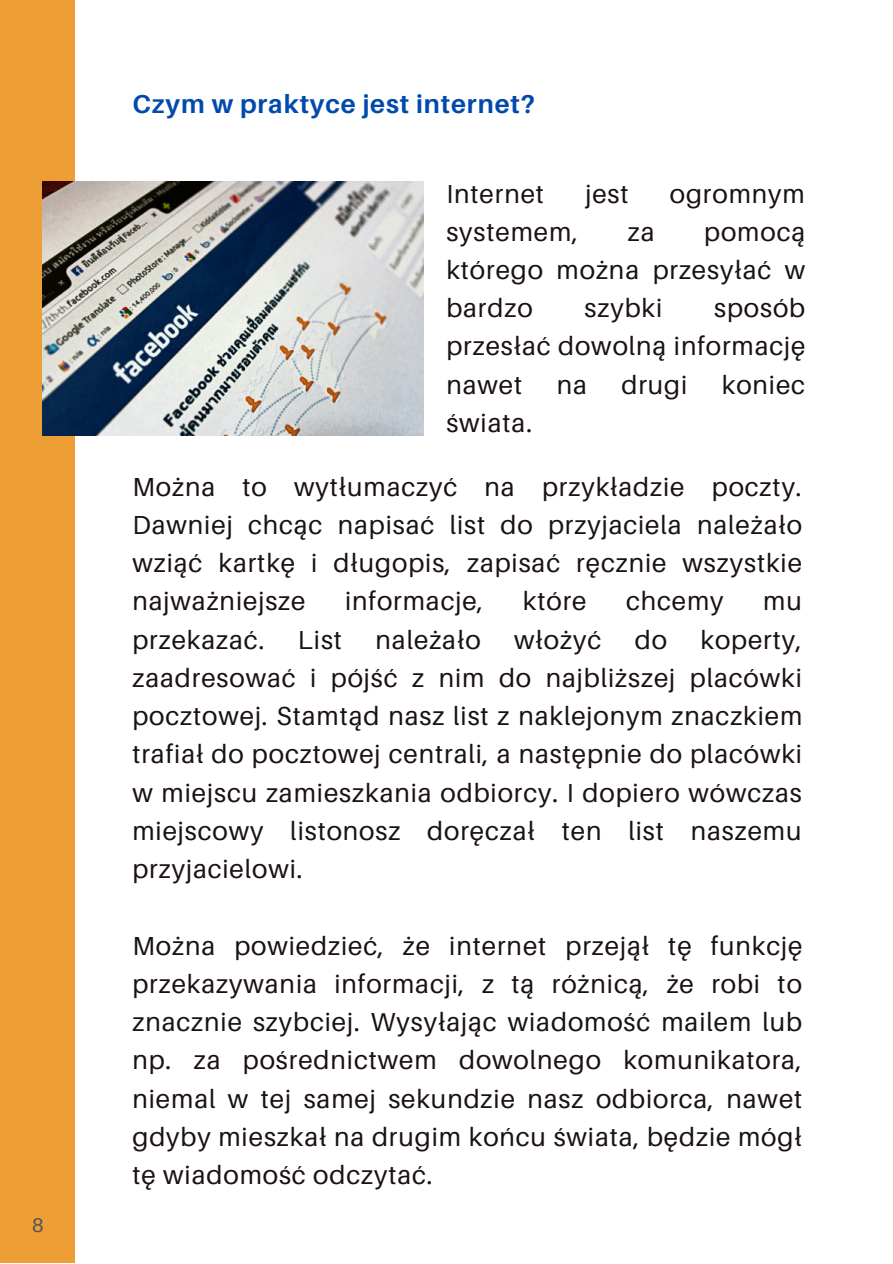
<style>
.page{position:relative;width:893px;height:1264px;background:#fff}
.page>*{position:absolute;margin:0;border:0;box-sizing:border-box;transform-origin:0 0}
.t1{font:26.1px/38.2px "Aileron";letter-spacing:.035em;color:#1a1210;text-align:justify}
.t2{font:700 25.8px "Aileron";letter-spacing:.035em;color:#004aad}
.t3{font:19.8px "Aileron";color:#545454}
</style>
<div class="page">
<div style="left:0;top:0;width:74px;height:1262px;background:#ed9f35"></div>
<img style="left:42px;top:181px;width:381px;height:254px">
<p class="t3" style="left:32px;top:1213px;width:13px">8</p>
<p class="t2" style="left:132px;top:90px;width:404px">Czym w praktyce jest internet?</p>
<p class="t1" style="left:446px;top:175px;width:99px">Internet</p>
<p class="t1" style="left:585px;top:175px;width:45px">jest</p>
<p class="t1" style="left:669px;top:175px;width:136px">ogromnym</p>
<p class="t1" style="left:446px;top:213px;width:133px">systemem,</p>
<p class="t1" style="left:627px;top:213px;width:28px">za</p>
<p class="t1" style="left:446px;top:213px;width:360px;text-indent:258px">pomocą którego można przesyłać w bardzo</p>
<p class="t1" style="left:446px;top:289px;width:361px;text-indent:268px">sposób przesłać dowolną informację nawet</p>
<p class="t1" style="left:584px;top:289px;width:79px">szybki</p>
<p class="t1" style="left:556px;top:366px;width:32px">na</p>
<p class="t1" style="left:621px;top:366px;width:67px">drugi</p>
<p class="t1" style="left:721px;top:366px;width:85px">koniec</p>
<p class="t1" style="left:446px;top:404px;width:87px">świata.</p>
<p class="t1" style="left:132px;top:468px;width:671px">Można to wytłumaczyć na przykładzie poczty.<br>Dawniej chcąc napisać list do przyjaciela należało wziąć kartkę i długopis, zapisać ręcznie wszystkie najważniejsze</p>
<p class="t1" style="left:345px;top:582px;width:140px">informacje,</p>
<p class="t1" style="left:523px;top:582px;width:65px">które</p>
<p class="t1" style="left:626px;top:582px;width:99px">chcemy</p>
<p class="t1" style="left:763px;top:582px;width:40px">mu</p>
<p class="t1" style="left:132px;top:620px;width:671px;text-indent:568px">koperty, zaadresować i pójść z nim do najbliższej placówki pocztowej. Stamtąd nasz list z naklejonym znaczkiem trafiał do pocztowej centrali, a następnie do placówki w miejscu zamieszkania odbiorcy. I dopiero wówczas miejscowy listonosz doręczał ten list naszemu przyjacielowi.</p>
<p class="t1" style="left:132px;top:620px;width:133px">przekazać.</p>
<p class="t1" style="left:298px;top:620px;width:46px">List</p>
<p class="t1" style="left:375px;top:620px;width:107px">należało</p>
<p class="t1" style="left:514px;top:620px;width:88px">włożyć</p>
<p class="t1" style="left:634px;top:620px;width:34px">do</p>
<p class="t1" style="left:132px;top:926px;width:671px">Można powiedzieć, że internet przejął tę funkcję przekazywania informacji, z tą różnicą, że robi to znacznie szybciej. Wysyłając wiadomość mailem lub np. za pośrednictwem dowolnego komunikatora, niemal w tej samej sekundzie nasz odbiorca, nawet gdyby mieszkał na drugim końcu świata, będzie mógł tę wiadomość odczytać.</p>
</div>
